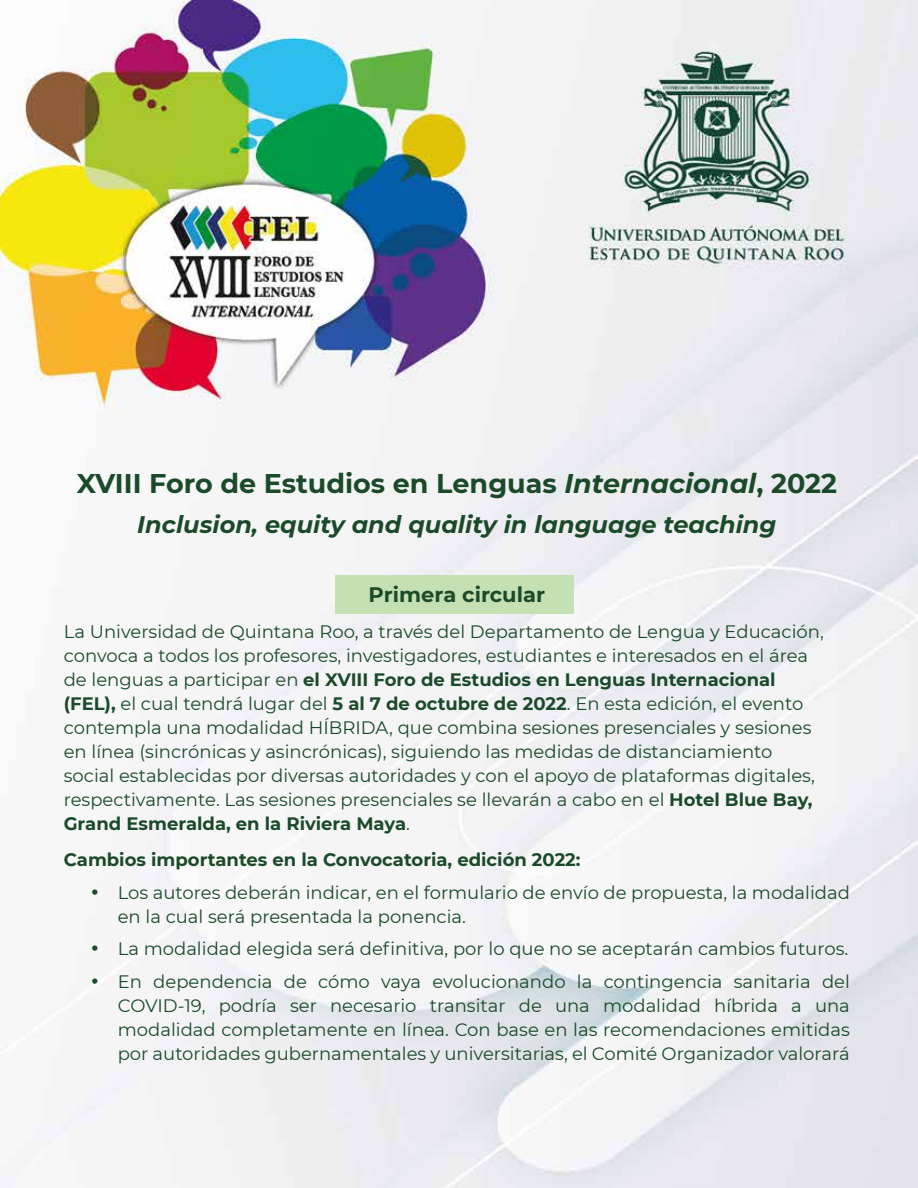
<style>
.page{position:relative;width:918px;height:1188px;background:#fff}
.page>*{position:absolute;margin:0;border:0;box-sizing:border-box;transform-origin:0 0}
.t1{font:700 27px "Montserrat";color:#1a4a29}
.t2{font:italic 700 24px "Montserrat";color:#1a4a29}
.t3{font:700 21px "Montserrat";color:#1a4a29}
.t4{font:18px/24px "Montserrat";color:#1a4a29}
.t5{font:700 18px "Montserrat";color:#1a4a29}
.s1{font-style:italic}
.s2{font-weight:700}
</style>
<div class="page">
<img style="left:0;top:0;width:918px;height:1188px">
<div style="left:336px;top:575px;width:238px;height:38px;background:#c5e0b3"></div>
<h1 class="t1" style="left:77px;top:468px;width:762px">XVIII Foro de Estudios en Lenguas <span class="s1">Internacional</span>, 2022</h1>
<h2 class="t2" style="left:137px;top:512px;width:641px">Inclusion, equity and quality in language teaching</h2>
<p class="t3" style="left:369px;top:583px;width:178px">Primera circular</p>
<p class="t4" style="left:64px;top:620px;width:762px">La Universidad de Quintana Roo, a través del Departamento de Lengua y Educación, convoca a todos los profesores, investigadores, estudiantes e interesados en el área de lenguas a participar en <span class="s2">el XVIII Foro de Estudios en Lenguas Internacional (FEL),</span> el cual tendrá lugar del <span class="s2">5 al 7 de octubre de 2022</span>. En esta edición, el evento contempla una modalidad HÍBRIDA, que combina sesiones presenciales y sesiones en línea (sincrónicas y asincrónicas), siguiendo las medidas de distanciamiento social establecidas por diversas autoridades y con el apoyo de plataformas digitales, respectivamente. Las sesiones presenciales se llevarán a cabo en el <span class="s2">Hotel Blue Bay, Grand Esmeralda, en la Riviera Maya</span>.</p>
<p class="t5" style="left:64px;top:850px;width:518px">Cambios importantes en la Convocatoria, edición 2022:</p>
<p class="t4" style="left:118px;top:881px;width:734px;text-indent:-27px">• Los autores deberán indicar, en el formulario de envío de propuesta, la modalidad en la cual será presentada la ponencia.</p>
<p class="t4" style="left:91px;top:936px;width:759px">• La modalidad elegida será definitiva, por lo que no se aceptarán cambios futuros.</p>
<p class="t4" style="left:118px;top:970px;width:734px;text-align:justify;text-indent:-27px">• En dependencia de cómo vaya evolucionando la contingencia sanitaria del COVID-19, podría ser necesario transitar de una modalidad híbrida a una modalidad completamente en línea. Con base en las recomendaciones emitidas por autoridades gubernamentales y universitarias, el Comité Organizador valorará</p>
</div>
